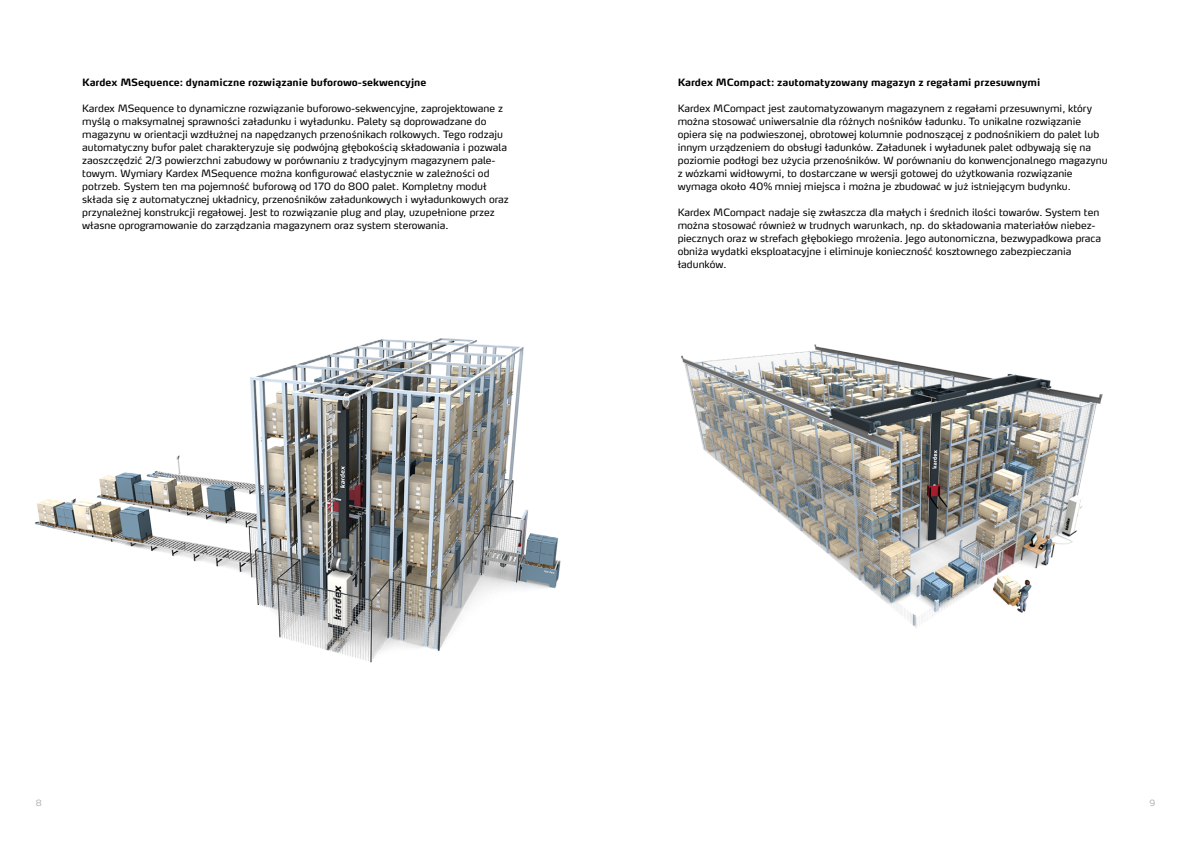
<style>
.page{position:relative;width:1191px;height:842px;background:#fff}
.page>*{position:absolute;margin:0;border:0;box-sizing:border-box;transform-origin:0 0}
.t1{font:10px/13px "Max Pro";color:#000}
.t2{font:700 10px "Max Pro";color:#000}
.t3{font:300 8.5px "Max Pro";color:#a8aca9}
</style>
<div class="page">
<img style="left:34px;top:338px;width:527px;height:325px">
<img style="left:681px;top:344px;width:422px;height:284px">
<p class="t2" style="left:82px;top:74px;width:346px">Kardex MSequence: dynamiczne rozwiązanie buforowo-sekwencyjne</p>
<p class="t1" style="left:82px;top:101px;width:428px">Kardex MSequence to dynamiczne rozwiązanie buforowo-sekwencyjne, zaprojektowane z myślą o maksymalnej sprawności załadunku i wyładunku. Palety są doprowadzane do magazynu w orientacji wzdłużnej na napędzanych przenośnikach rolkowych. Tego rodzaju automatyczny bufor palet charakteryzuje się podwójną głębokością składowania i pozwala zaoszczędzić 2/3 powierzchni zabudowy w porównaniu z tradycyjnym magazynem pale&shy;towym. Wymiary Kardex MSequence można konfigurować elastycznie w zależności od potrzeb. System ten ma pojemność buforową od 170 do 800 palet. Kompletny moduł składa się z automatycznej układnicy, przenośników załadunkowych i wyładunkowych oraz przynależnej konstrukcji regałowej. Jest to rozwiązanie plug and play, uzupełnione przez własne oprogramowanie do zarządzania magazynem oraz system sterowania.</p>
<p class="t2" style="left:677px;top:74px;width:364px">Kardex MCompact: zautomatyzowany magazyn z regałami przesuwnymi</p>
<p class="t1" style="left:677px;top:101px;width:431px">Kardex MCompact jest zautomatyzowanym magazynem z regałami przesuwnymi, który można stosować uniwersalnie dla różnych nośników ładunku. To unikalne rozwiązanie opiera się na podwieszonej, obrotowej kolumnie podnoszącej z podnośnikiem do palet lub innym urządzeniem do obsługi ładunków. Załadunek i wyładunek palet odbywają się na poziomie podłogi bez użycia przenośników. W porównaniu do konwencjonalnego magazynu z wózkami widłowymi, to dostarczane w wersji gotowej do użytkowania rozwiązanie wymaga około 40% mniej miejsca i można je zbudować w już istniejącym budynku.</p>
<p class="t1" style="left:677px;top:205px;width:425px">Kardex MCompact nadaje się zwłaszcza dla małych i średnich ilości towarów. System ten można stosować również w trudnych warunkach, np. do składowania materiałów niebez&shy;piecznych oraz w strefach głębokiego mrożenia. Jego autonomiczna, bezwypadkowa praca obniża wydatki eksploatacyjne i eliminuje konieczność kosztownego zabezpieczania ładunków.</p>
<p class="t3" style="left:36px;top:796px;width:7px">8</p>
<p class="t3" style="left:1149px;top:796px;width:7px">9</p>
</div>
